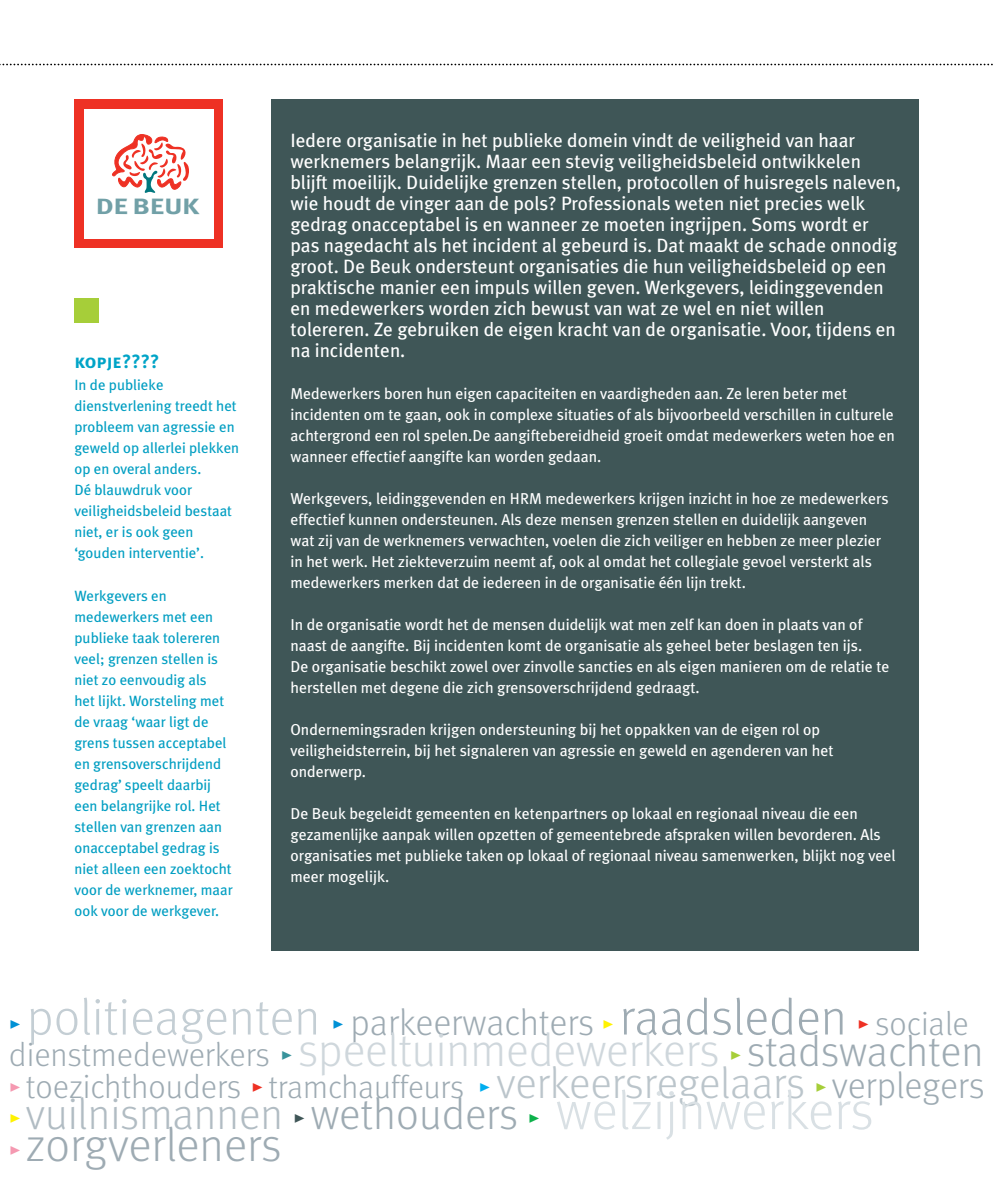
<style>
.page{position:relative;width:993px;height:1191px;background:#fff}
.page>*{position:absolute;margin:0;border:0;box-sizing:border-box;transform-origin:0 0}
.t1{font:300 54.25px "Meta";color:#d9e0e4}
.t2{font:300 47.25px "Meta";color:#9eabb3}
.t3{font:300 46.38px "Meta";color:#cfd7dc}
.t4{font:300 43.75px "Meta";color:#bbc5cb}
.t5{font:300 36.75px "Meta";color:#9eabb3}
.t6{font:700 22.22px "Meta";letter-spacing:.015em;color:#71a0a7;scale:1.28 1}
.t7{font:19.25px/21px "Meta Plus";color:#fff}
.t8{font:19.25px "Meta Plus Bold Caps";letter-spacing:-.005em;color:#00a4c7}
.t9{font:15.75px/21px "Meta Plus";color:#fff}
.t10{font:14.88px/21px "Meta Plus";color:#009ec2}
.s1{font-family:"Meta Plus Bold Caps";font-weight:400;font-size:24.5px;color:#0091d5}
.s2{font-size:50.75px;color:#c4ced4}
.s3{font-family:"Meta Plus Bold Caps";font-weight:400;font-size:24.5px;color:#fff200}
.s4{font-size:50.75px}
.s5{font-family:"Meta Plus Bold Caps";font-weight:400;font-size:24.5px;color:#ee3124}
.s6{font-size:33.25px}
.s7{font-size:33.25px;color:#9eabb3}
.s8{font-family:"Meta Plus Bold Caps";font-weight:400;font-size:24.5px;color:#38939b}
.s9{font-family:"Meta Plus Bold Caps";font-weight:400;font-size:24.5px;color:#a6ce39}
.s10{font-size:42.88px;color:#9eabb3}
.s11{font-family:"Meta Plus Bold Caps";font-weight:400;font-size:24.5px;color:#f599b1}
.s12{font-size:32.38px;color:#9eabb3}
.s13{font-family:"Meta Plus Bold Caps";font-weight:400;font-size:24.5px;color:#00aeef}
.s14{font-size:36.75px;color:#9eabb3}
.s15{font-size:43.75px;color:#b1bcc3}
.s16{font-family:"Meta Plus Bold Caps";font-weight:400;font-size:24.5px;color:#3f5657}
.s17{font-size:43.75px;color:#9eabb3}
.s18{font-family:"Meta Plus Bold Caps";font-weight:400;font-size:24.5px;color:#0db14b}
</style>
<div class="page">
<div style="left:74px;top:99px;width:149px;height:149px;background:#ee3124"></div>
<div style="left:84px;top:109px;width:129px;height:129px;background:#fff"></div>
<div style="left:74px;top:298px;width:25px;height:24px;background:#a6ce39"></div>
<div style="left:270px;top:99px;width:648px;height:851px;background:#3f5657"></div>
<svg style="left:0;top:64px;width:993px;height:1px"></svg>
<svg style="left:112px;top:134px;width:77px;height:59px"></svg>
<h3 class="t6" style="left:96px;top:193px;width:82px">DE BEUK</h3>
<p class="t8" style="left:74px;top:350px;width:86px">kopje????</p>
<p class="t10" style="left:74px;top:374px;width:166px">In de publieke dienstverlening treedt het probleem van agressie en geweld op allerlei plekken op en overal anders.<br>Dé blauwdruk voor veiligheidsbeleid bestaat niet, er is ook geen ‘gouden interventie’.</p>
<p class="t10" style="left:74px;top:584px;width:160px">Werkgevers en medewerkers met een publieke taak tolereren veel; grenzen stellen is niet zo eenvoudig als<br>het lijkt. Worsteling met de vraag ‘waar ligt de grens tussen acceptabel en grensoverschrijdend gedrag’ speelt daarbij een belangrijke rol. Het stellen van grenzen aan onacceptabel gedrag is niet alleen een zoektocht voor de werknemer, maar ook voor de werkgever.</p>
<p class="t7" style="left:290px;top:130px;width:612px">Iedere organisatie in het publieke domein vindt de veiligheid van haar werknemers belangrijk. Maar een stevig veiligheidsbeleid ontwikkelen blijft moeilijk. Duidelijke grenzen stellen, protocollen of huisregels naleven, wie houdt de vinger aan de pols? Professionals weten niet precies welk gedrag onacceptabel is en wanneer ze moeten ingrijpen. Soms wordt er pas nagedacht als het incident al gebeurd is. Dat maakt de schade onnodig groot. De Beuk ondersteunt organisaties die hun veiligheidsbeleid op een praktische manier een impuls willen geven. Werkgevers, leidinggevenden en medewerkers worden zich bewust van wat ze wel en niet willen tolereren. Ze gebruiken de eigen kracht van de organisatie. Voor, tijdens en na incidenten.</p>
<p class="t9" style="left:290px;top:383px;width:605px">Medewerkers boren hun eigen capaciteiten en vaardigheden aan. Ze leren beter met incidenten om te gaan, ook in complexe situaties of als bijvoorbeeld verschillen in culturele achtergrond een rol spelen.De aangiftebereidheid groeit omdat medewerkers weten hoe en wanneer effectief aangifte kan worden gedaan.</p>
<p class="t9" style="left:290px;top:488px;width:599px">Werkgevers, leidinggevenden en HRM medewerkers krijgen inzicht in hoe ze medewerkers effectief kunnen ondersteunen. Als deze mensen grenzen stellen en duidelijk aangeven wat zij van de werknemers verwachten, voelen die zich veiliger en hebben ze meer plezier in het werk. Het ziekteverzuim neemt af, ook al omdat het collegiale gevoel versterkt als medewerkers merken dat de iedereen in de organisatie één lijn trekt.</p>
<p class="t9" style="left:290px;top:614px;width:600px">In de organisatie wordt het de mensen duidelijk wat men zelf kan doen in plaats van of naast de aangifte. Bij incidenten komt de organisatie als geheel beter beslagen ten ijs.<br>De organisatie beschikt zowel over zinvolle sancties en als eigen manieren om de relatie te herstellen met degene die zich grensoverschrijdend gedraagt.</p>
<p class="t9" style="left:290px;top:719px;width:544px">Ondernemingsraden krijgen ondersteuning bij het oppakken van de eigen rol op veiligheidsterrein, bij het signaleren van agressie en geweld en agenderen van het onderwerp.</p>
<p class="t9" style="left:290px;top:803px;width:606px">De Beuk begeleidt gemeenten en ketenpartners op lokaal en regionaal niveau die een gezamenlijke aanpak willen opzetten of gemeentebrede afspraken willen bevorderen. Als organisaties met publieke taken op lokaal of regionaal niveau samenwerken, blijkt nog veel meer mogelijk.</p>
<h3 class="t5" style="left:9px;top:1001px;width:961px"><span class="s1">•</span> <span class="s2">politieagenten</span> <span class="s1">•</span> parkeerwachters <span class="s3">•</span> <span class="s4">raadsleden</span> <span class="s5">•</span> <span class="s6">sociale</span></h3>
<h3 class="t3" style="left:9px;top:1023px;width:975px"><span class="s7">dienstmedewerkers</span> <span class="s8">•</span> speeltuinmedewerkers <span class="s9">•</span> <span class="s10">stadswachten</span></h3>
<h3 class="t4" style="left:9px;top:1057px;width:976px"><span class="s11">•</span> <span class="s7">toezichthouders</span> <span class="s5">•</span> <span class="s12">tramchauffeurs</span> <span class="s13">•</span> verkeersregelaars <span class="s9">•</span> <span class="s14">verplegers</span></h3>
<h1 class="t1" style="left:9px;top:1079px;width:865px"><span class="s3">•</span> <span class="s15">vuilnismannen</span> <span class="s16">•</span> <span class="s17">wethouders</span> <span class="s18">•</span> welzijnwerkers</h1>
<h2 class="t2" style="left:9px;top:1117px;width:274px"><span class="s11">•</span> zorgverleners</h2>
</div>
